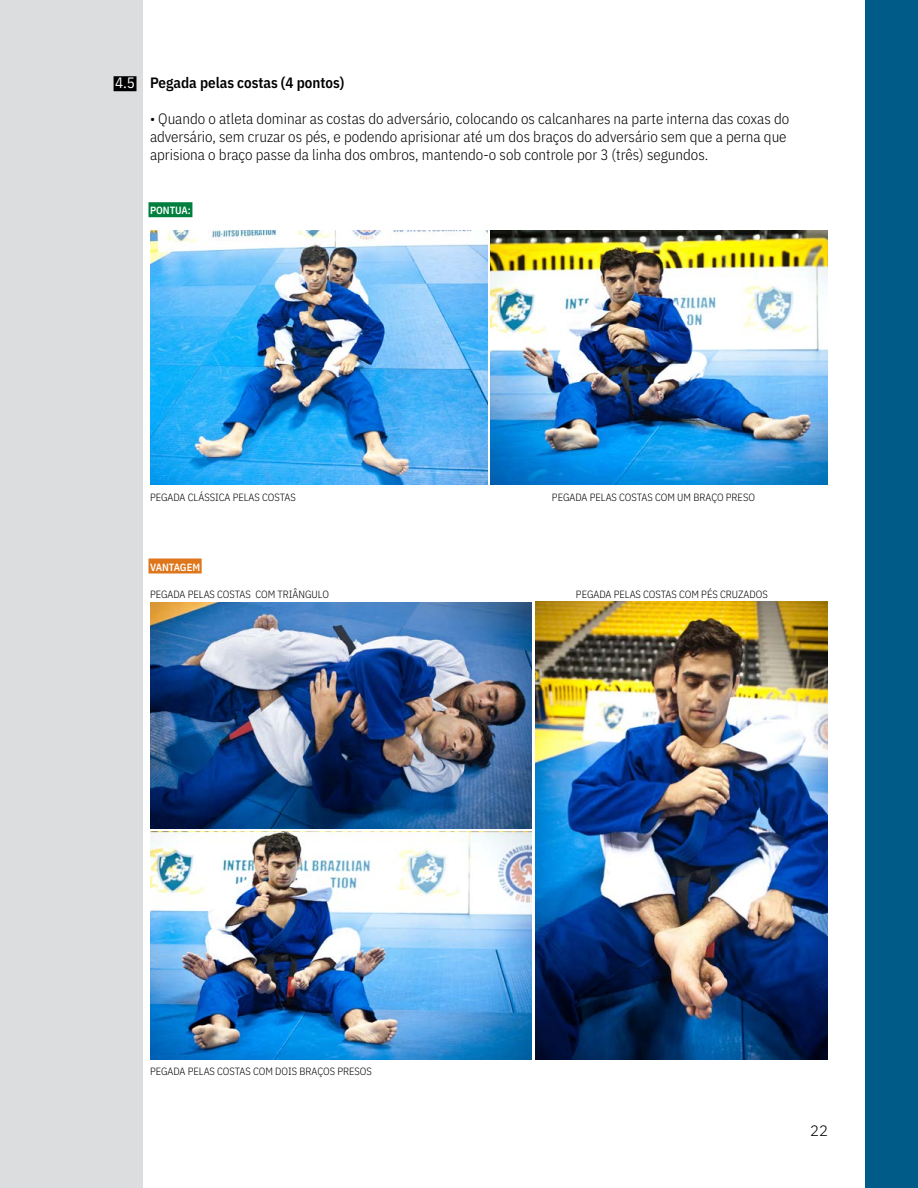
<style>
.page{position:relative;width:918px;height:1188px;background:#fff}
.page>*{position:absolute;margin:0;border:0;box-sizing:border-box;transform-origin:0 0}
.t1{font:300 15px/18px "IBM Plex Sans Cond";color:#000}
.t2{font:600 15px "IBM Plex Sans Cond";color:#000}
.t3{font:15px "IBM Plex Sans Cond";color:#fff}
.t4{font:300 15px "IBM Plex Sans";color:#000}
.t5{font:300 10.5px "IBM Plex Sans Cond";color:#000}
.t6{font:600 10.5px "IBM Plex Sans Cond";color:#fff}
</style>
<div class="page">
<div style="left:0;top:0;width:142px;height:1188px;background:#dcddde"></div>
<div style="left:148px;top:202px;width:44px;height:15px;background:#007f3e"></div>
<div style="left:114px;top:76px;width:23px;height:15px;background:#000"></div>
<div style="left:148px;top:559px;width:54px;height:15px;background:#de761c"></div>
<img style="left:150px;top:603px;width:382px;height:225px">
<img style="left:535px;top:602px;width:293px;height:457px">
<img style="left:150px;top:231px;width:338px;height:254px">
<img style="left:490px;top:231px;width:338px;height:254px">
<img style="left:150px;top:832px;width:382px;height:227px">
<div style="left:866px;top:0;width:52px;height:1188px;background:#005b89"></div>
<p class="t3" style="left:115px;top:71px;width:21px">4.5</p>
<p class="t2" style="left:150px;top:71px;width:196px">Pegada pelas costas (4 pontos)</p>
<p class="t1" style="left:150px;top:109px;width:641px">• Quando o atleta dominar as costas do adversário, colocando os calcanhares na parte interna das coxas do adversário, sem cruzar os pés, e podendo aprisionar até um dos braços do adversário sem que a perna que aprisiona o braço passe da linha dos ombros, mantendo-o sob controle por 3 (três) segundos.</p>
<p class="t6" style="left:150px;top:202px;width:42px">PONTUA:</p>
<p class="t5" style="left:150px;top:489px;width:147px">PEGADA CLÁSSICA PELAS COSTAS</p>
<p class="t6" style="left:150px;top:559px;width:52px">VANTAGEM</p>
<p class="t5" style="left:552px;top:489px;width:205px">PEGADA PELAS COSTAS COM UM BRAÇO PRESO</p>
<p class="t5" style="left:150px;top:586px;width:180px">PEGADA PELAS COSTAS COM TRIÂNGULO</p>
<p class="t5" style="left:576px;top:586px;width:193px">PEGADA PELAS COSTAS COM PÉS CRUZADOS</p>
<p class="t5" style="left:150px;top:1063px;width:223px">PEGADA PELAS COSTAS COM DOIS BRAÇOS PRESOS</p>
<p class="t4" style="left:810px;top:1119px;width:19px">22</p>
</div>
